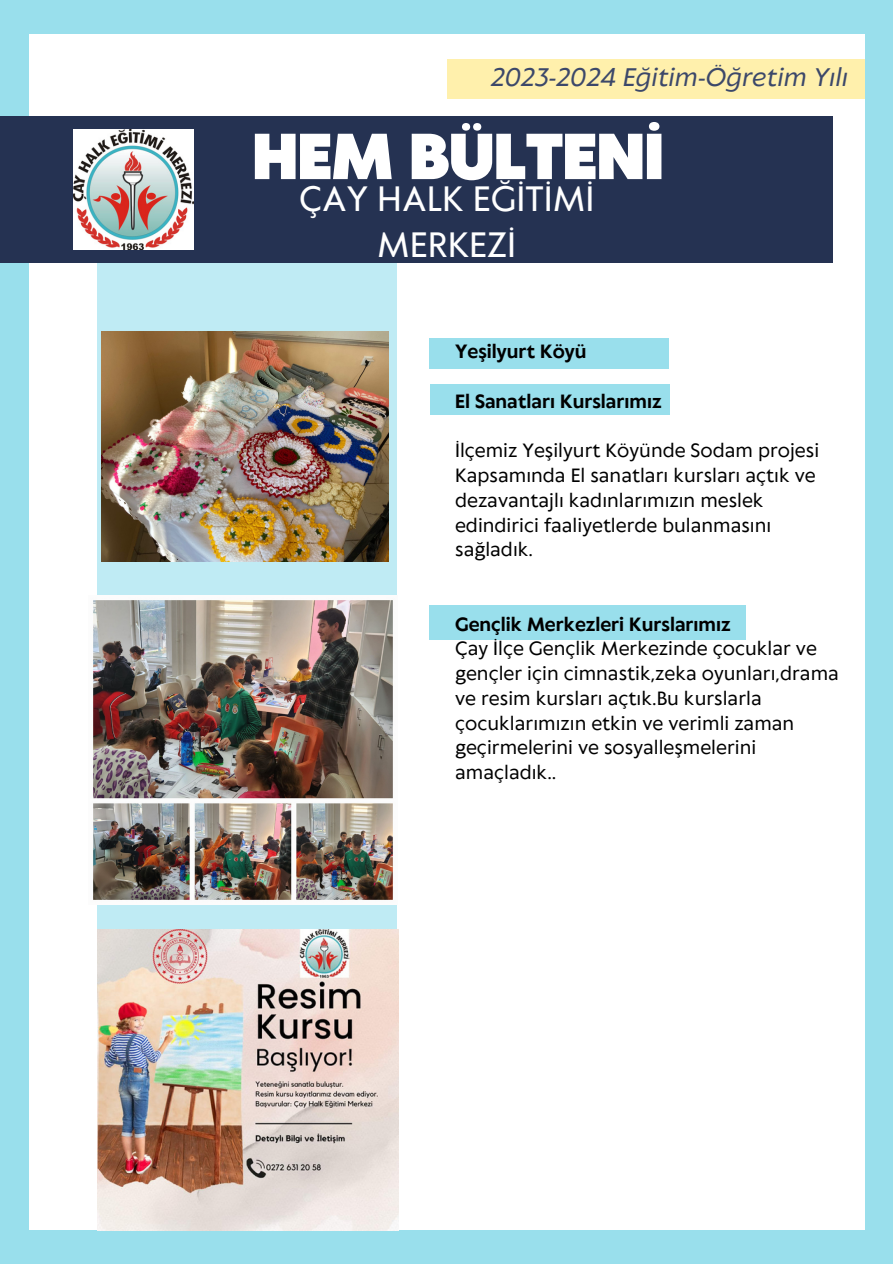
<style>
.page{position:relative;width:893px;height:1264px;background:#fff}
.page>*{position:absolute;margin:0;border:0;box-sizing:border-box;transform-origin:0 0}
.t1{font:900 60.75px "Klein Text";color:#fff}
.t2{font:33px/46.2px "Klein Text";color:#fff;text-align:center}
.t3{font:italic 23.85px "Klein Text";color:#3c486a}
.t4{font:18px/24.8px "Klein Text";color:#000}
.t5{font:700 18px "Klein Text";color:#000}
</style>
<div class="page">
<div style="left:0;top:0;width:892px;height:1263px;background:#99dfec"></div>
<div style="left:29px;top:34px;width:835px;height:1195px;background:#fff"></div>
<div style="left:98px;top:210px;width:299px;height:1019px;background:#bfebf4"></div>
<div style="left:0;top:116px;width:832px;height:147px;background:#253252"></div>
<div style="left:429px;top:338px;width:240px;height:31px;background:#99dfec"></div>
<div style="left:429px;top:605px;width:316px;height:34px;background:#99dfec"></div>
<div style="left:429px;top:384px;width:240px;height:31px;background:#99dfec"></div>
<div style="left:446px;top:59px;width:418px;height:39px;background:#fff0ac"></div>
<img style="left:74px;top:130px;width:119px;height:119px">
<img style="left:101px;top:331px;width:287px;height:231px">
<img style="left:93px;top:595px;width:304px;height:309px">
<img style="left:98px;top:929px;width:300px;height:301px">
<p class="t3" style="left:490px;top:65px;width:359px">2023-2024 Eğitim-Öğretim Yılı</p>
<p class="t1" style="left:252px;top:126px;width:412px">HEM BÜLTENİ</p>
<p class="t2" style="left:299px;top:178px;width:297px">ÇAY HALK EĞİTİMİ<br>MERKEZİ</p>
<p class="t5" style="left:455px;top:342px;width:133px">Yeşilyurt Köyü</p>
<p class="t5" style="left:455px;top:392px;width:208px">El Sanatları Kurslarımız</p>
<p class="t4" style="left:455px;top:439px;width:365px">İlçemiz Yeşilyurt Köyünde Sodam projesi Kapsamında El sanatları kursları açtık ve dezavantajlı kadınlarımızın meslek edindirici faaliyetlerde bulanmasını sağladık.</p>
<p class="t5" style="left:455px;top:614px;width:277px">Gençlik Merkezleri Kurslarımız</p>
<p class="t4" style="left:455px;top:637px;width:385px">Çay İlçe Gençlik Merkezinde çocuklar ve gençler için cimnastik,zeka oyunları,drama ve resim kursları açtık.Bu kurslarla çocuklarımızın etkin ve verimli zaman geçirmelerini ve sosyalleşmelerini amaçladık..</p>
</div>
